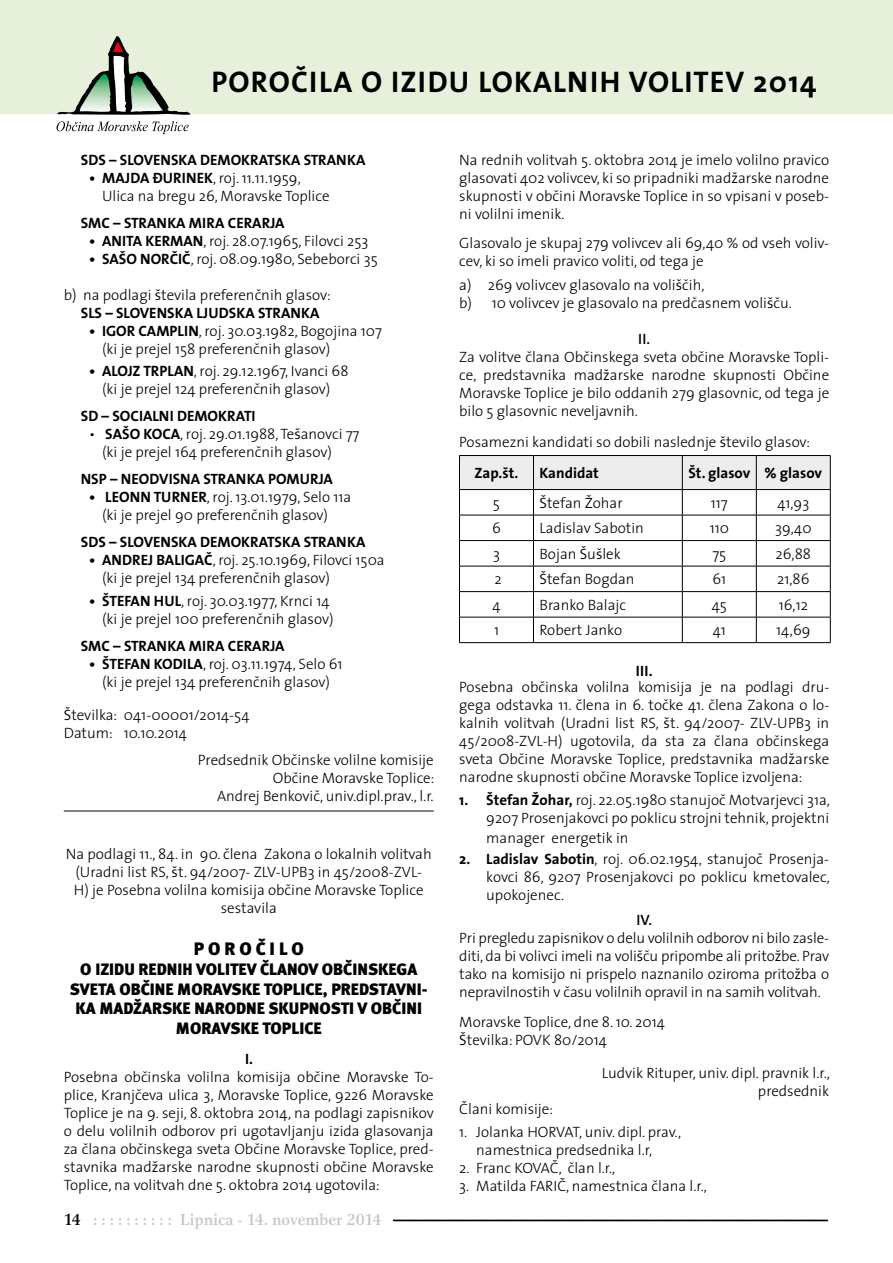
<style>
.page{position:relative;width:893px;height:1263px;background:#fff}
.page>*{position:absolute;margin:0;border:0;box-sizing:border-box;transform-origin:0 0}
.t1{font:700 30px "The Sans OT";letter-spacing:.04em;color:#000}
.t2{font:18px "Meta Black CE";color:#000}
.t3{font:16.5px/19.8px "Meta Black CE";color:#000;text-align:center}
.t4{font:500 16.5px "Gamma Itc TEE";color:#c6c6c6}
.t5{font:300 15px/18px "The Sans OT";color:#000}
.t6{font:700 15px "The Sans OT";color:#000}
.t7{font:600 15px "The Sans OT";color:#000}
.s1{font-weight:700}
.s2{color:#000}
</style>
<div class="page">
<svg style="left:459px;top:455px;width:372px;height:187px"></svg>
<hr style="left:459px;top:642px;width:74px;height:1px;background:#000">
<hr style="left:533px;top:642px;width:149px;height:1px;background:#000">
<hr style="left:682px;top:642px;width:74px;height:1px;background:#000">
<hr style="left:756px;top:642px;width:75px;height:1px;background:#000">
<div style="left:0;top:0;width:893px;height:114px;background:#e6f0da"></div>
<svg style="left:57px;top:36px;width:133px;height:98px"></svg>
<hr style="left:64px;top:811px;width:370px;height:1px;background:#000">
<svg style="left:393px;top:1219px;width:435px;height:2px"></svg>
<h1 class="t1" style="left:212px;top:57px;width:606px">POROČILA O IZIDU LOKALNIH VOLITEV 2014</h1>
<p class="t6" style="left:81px;top:147px;width:286px">SDS – SLOVENSKA DEMOKRATSKA STRANKA</p>
<p class="t5" style="left:102px;top:169px;width:229px;text-indent:-13px"><span class="s1">• MAJDA ĐURINEK</span>, roj. 11.11.1959,<br>Ulica na bregu 26, Moravske Toplice</p>
<p class="t6" style="left:81px;top:210px;width:205px">SMC – STRANKA MIRA CERARJA</p>
<p class="t5" style="left:89px;top:232px;width:281px"><span class="s1">• ANITA KERMAN</span>, roj. 28.07.1965, Filovci 253</p>
<p class="t5" style="left:89px;top:250px;width:290px"><span class="s1">• SAŠO NORČIČ</span>, roj. 08.09.1980, Sebeborci 35</p>
<p class="t5" style="left:64px;top:286px;width:268px">b) na podlagi števila preferenčnih glasov:</p>
<p class="t6" style="left:81px;top:300px;width:240px">SLS – SLOVENSKA LJUDSKA STRANKA</p>
<p class="t5" style="left:102px;top:322px;width:282px;text-indent:-13px"><span class="s1">• IGOR CAMPLIN</span>, roj. 30.03.1982, Bogojina 107 (ki je prejel 158 preferenčnih glasov)</p>
<p class="t5" style="left:89px;top:362px;width:261px;text-align:center"><span class="s1">• ALOJZ TRPLAN</span>, roj. 29.12.1967, Ivanci 68 (ki je prejel 124 preferenčnih glasov)</p>
<p class="t6" style="left:81px;top:404px;width:176px">SD – SOCIALNI DEMOKRATI</p>
<p class="t5" style="left:102px;top:425px;width:259px;text-indent:-13px">• <span class="s1">SAŠO KOCA</span>, roj. 29.01.1988, Tešanovci 77 (ki je prejel 164 preferenčnih glasov)</p>
<p class="t6" style="left:81px;top:467px;width:254px">NSP – NEODVISNA STRANKA POMURJA</p>
<p class="t5" style="left:102px;top:488px;width:251px;text-indent:-13px"><span class="s1">• LEONN TURNER</span>, roj. 13.01.1979, Selo 11a (ki je prejel 90 preferenčnih glasov)</p>
<p class="t6" style="left:81px;top:530px;width:286px">SDS – SLOVENSKA DEMOKRATSKA STRANKA</p>
<p class="t5" style="left:102px;top:551px;width:284px;text-indent:-13px"><span class="s1">• ANDREJ BALIGAČ</span>, roj. 25.10.1969, Filovci 150a (ki je prejel 134 preferenčnih glasov)</p>
<p class="t5" style="left:89px;top:591px;width:246px;text-align:right"><span class="s1">• ŠTEFAN HUL</span>, roj. 30.03.1977, Krnci 14 (ki je prejel 100 preferenčnih glasov)</p>
<p class="t6" style="left:81px;top:633px;width:205px">SMC – STRANKA MIRA CERARJA</p>
<p class="t5" style="left:89px;top:654px;width:255px;text-align:center"><span class="s1">• ŠTEFAN KODILA</span>, roj. 03.11.1974, Selo 61 (ki je prejel 134 preferenčnih glasov)</p>
<p class="t5" style="left:64px;top:705px;width:187px">Številka: 041-00001/2014-54<br>Datum: 10.10.2014</p>
<p class="t5" style="left:198px;top:751px;width:238px;text-align:right">Predsednik Občinske volilne komisije<br>Občine Moravske Toplice:<br>Andrej Benkovič, univ.dipl.prav., l.r.</p>
<p class="t5" style="left:66px;top:844px;width:367px;text-align:center">Na podlagi 11., 84. in 90. člena Zakona o lokalnih volitvah (Uradni list RS, št. 94/2007- ZLV-UPB3 in 45/2008-ZVL-<br>H) je Posebna volilna komisija občine Moravske Toplice sestavila</p>
<p class="t2" style="left:194px;top:938px;width:112px">P O R O Č I L O</p>
<p class="t3" style="left:70px;top:959px;width:359px">O IZIDU REDNIH VOLITEV ČLANOV OBČINSKEGA SVETA OBČINE MORAVSKE TOPLICE, PREDSTAVNI-KA MADŽARSKE NARODNE SKUPNOSTI V OBČINI MORAVSKE TOPLICE</p>
<p class="t6" style="left:245px;top:1046px;width:9px">I.</p>
<p class="t5" style="left:64px;top:1067px;width:371px;text-align:justify">Posebna občinska volilna komisija občine Moravske To&shy;plice, Kranjčeva ulica 3, Moravske Toplice, 9226 Moravske Toplice je na 9. seji, 8. oktobra 2014, na podlagi zapisnikov o delu volilnih odborov pri ugotavljanju izida glasovanja za člana občinskega sveta Občine Moravske Toplice, pred&shy;stavnika madžarske narodne skupnosti občine Moravske Toplice, na volitvah dne 5. oktobra 2014 ugotovila:</p>
<p class="t4" style="left:64px;top:1209px;width:319px"><span class="s2">14</span> : : : : : : : : : : Lipnica - 14. november 2014</p>
<p class="t5" style="left:459px;top:151px;width:371px;text-align:justify">Na rednih volitvah 5. oktobra 2014 je imelo volilno pravico glasovati 402 volivcev, ki so pripadniki madžarske narodne skupnosti v občini Moravske Toplice in so vpisani v poseb&shy;ni volilni imenik.</p>
<p class="t5" style="left:459px;top:233px;width:371px">Glasovalo je skupaj 279 volivcev ali 69,40 % od vseh voliv&shy;cev, ki so imeli pravico voliti, od tega je</p>
<p class="t5" style="left:459px;top:275px;width:334px">a) 269 volivcev glasovalo na voliščih,<br>b) 10 volivcev je glasovalo na predčasnem volišču.</p>
<p class="t7" style="left:638px;top:326px;width:13px">II.</p>
<p class="t5" style="left:459px;top:347px;width:371px;text-align:justify">Za volitve člana Občinskega sveta občine Moravske Topli&shy;ce, predstavnika madžarske narodne skupnosti Občine Moravske Toplice je bilo oddanih 279 glasovnic, od tega je bilo 5 glasovnic neveljavnih.</p>
<p class="t5" style="left:459px;top:433px;width:352px">Posamezni kandidati so dobili naslednje število glasov:</p>
<p class="t6" style="left:475px;top:460px;width:45px">Zap.št.</p>
<p class="t6" style="left:539px;top:460px;width:61px">Kandidat</p>
<p class="t6" style="left:688px;top:460px;width:135px">Št. glasov % glasov</p>
<p class="t5" style="left:493px;top:493px;width:9px">5</p>
<p class="t5" style="left:539px;top:493px;width:85px">Štefan Žohar</p>
<p class="t5" style="left:711px;top:493px;width:18px">117</p>
<p class="t5" style="left:777px;top:493px;width:33px">41,93</p>
<p class="t5" style="left:492px;top:519px;width:10px">6</p>
<p class="t5" style="left:539px;top:519px;width:106px">Ladislav Sabotin</p>
<p class="t5" style="left:710px;top:519px;width:21px">110</p>
<p class="t5" style="left:775px;top:519px;width:38px">39,40</p>
<p class="t5" style="left:493px;top:544px;width:8px">3</p>
<p class="t5" style="left:539px;top:544px;width:83px">Bojan Šušlek</p>
<p class="t5" style="left:712px;top:544px;width:15px">75</p>
<p class="t5" style="left:776px;top:544px;width:37px">26,88</p>
<p class="t5" style="left:495px;top:570px;width:9px">2</p>
<p class="t5" style="left:540px;top:570px;width:96px">Štefan Bogdan</p>
<p class="t5" style="left:712px;top:570px;width:15px">61</p>
<p class="t5" style="left:777px;top:570px;width:34px">21,86</p>
<p class="t5" style="left:492px;top:595px;width:10px">4</p>
<p class="t5" style="left:540px;top:595px;width:88px">Branko Balajc</p>
<p class="t5" style="left:712px;top:595px;width:17px">45</p>
<p class="t5" style="left:779px;top:595px;width:31px">16,12</p>
<p class="t5" style="left:494px;top:621px;width:7px">1</p>
<p class="t5" style="left:540px;top:621px;width:84px">Robert Janko</p>
<p class="t5" style="left:713px;top:621px;width:15px">41</p>
<p class="t5" style="left:776px;top:621px;width:36px">14,69</p>
<p class="t6" style="left:636px;top:658px;width:18px">III.</p>
<p class="t5" style="left:459px;top:678px;width:371px;text-align:justify">Posebna občinska volilna komisija je na podlagi dru&shy;gega odstavka 11. člena in 6. točke 41. člena Zakona o lo&shy;kalnih volitvah (Uradni list RS, št. 94/2007- ZLV-UPB3 in 45/2008-ZVL-H) ugotovila, da sta za člana občinskega sveta Občine Moravske Toplice, predstavnika madžarske narodne skupnosti občine Moravske Toplice izvoljena:</p>
<p class="t5" style="left:459px;top:790px;width:372px;text-align:right"><span class="s1">1. Štefan Žohar,</span> roj. 22.05.1980 stanujoč Motvarjevci 31a,<br>9207 Prosenjakovci po poklicu strojni tehnik, projektni</p>
<p class="t5" style="left:486px;top:828px;width:144px">manager energetik in</p>
<p class="t5" style="left:486px;top:849px;width:345px;text-align:justify;text-indent:-27px"><span class="s1">2. Ladislav Sabotin</span>, roj. 06.02.1954, stanujoč Prosenja&shy;kovci 86, 9207 Prosenjakovci po poklicu kmetovalec, upokojenec.</p>
<p class="t7" style="left:636px;top:908px;width:17px">IV.</p>
<p class="t5" style="left:459px;top:929px;width:371px;text-align:justify">Pri pregledu zapisnikov o delu volilnih odborov ni bilo zasle&shy;diti, da bi volivci imeli na volišču pripombe ali pritožbe. Prav tako na komisijo ni prispelo naznanilo oziroma pritožba o nepravilnostih v času volilnih opravil in na samih volitvah.</p>
<p class="t5" style="left:459px;top:1013px;width:207px">Moravske Toplice, dne 8. 10. 2014<br>Številka: POVK 80/2014</p>
<p class="t5" style="left:602px;top:1064px;width:230px;text-align:right">Ludvik Rituper, univ. dipl. pravnik l.r., predsednik</p>
<p class="t5" style="left:459px;top:1100px;width:95px">Člani komisije:</p>
<p class="t5" style="left:476px;top:1122px;width:206px;text-indent:-17px">1. Jolanka HORVAT, univ. dipl. prav., namestnica predsednika l.r,</p>
<p class="t5" style="left:459px;top:1158px;width:158px">2. Franc KOVAČ, član l.r.,</p>
<p class="t5" style="left:459px;top:1176px;width:249px">3. Matilda FARIČ, namestnica člana l.r.,</p>
</div>
